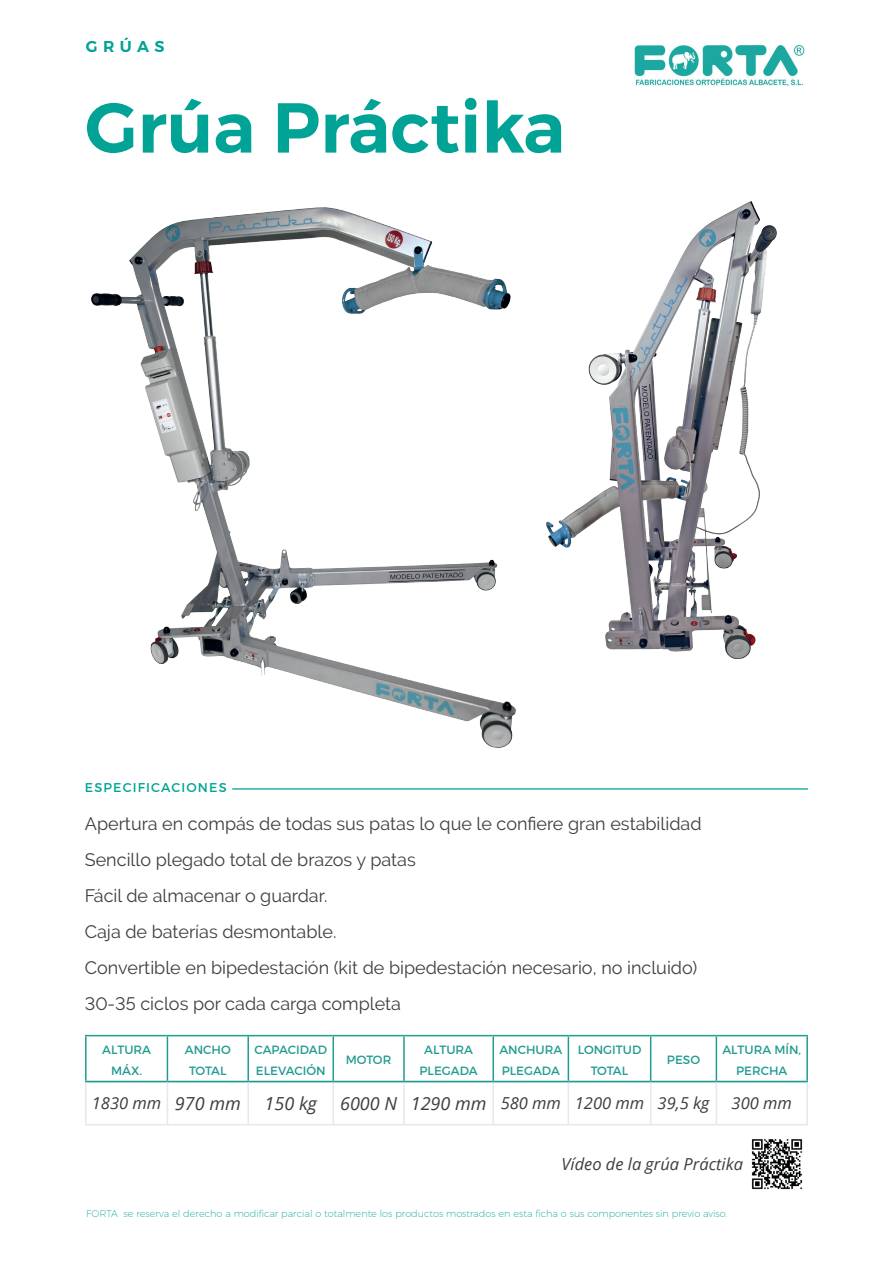
<style>
.page{position:relative;width:893px;height:1263px;background:#fff}
.page>*{position:absolute;margin:0;border:0;box-sizing:border-box;transform-origin:0 0}
.t1{font:600 70.5px "Montserrat";color:#00a395}
.t2{font:18px/36px "Raleway";color:#3e3e3f}
.t3{font:italic 18px "Open Sans";color:#3e3e3f}
.t4{font:italic 16.5px "Open Sans";color:#3e3e3f}
.t5{font:600 15.75px "Montserrat";letter-spacing:.35em;color:#00a395}
.t6{font:12.75px "Montserrat";letter-spacing:.09em;color:#00a395}
.t7{font:12px/21.6px "Montserrat";color:#219b8f;text-align:center}
.t8{font:12px/21.6px "Montserrat";color:#219c90}
.t9{font:200 9.75px "Montserrat";color:#00a395}
.s1{font-size:18px}
</style>
<div class="page">
<img style="left:634px;top:46px;width:171px;height:39px">
<img style="left:91px;top:207px;width:425px;height:541px">
<hr style="left:232px;top:788px;width:576px;height:1px;background:#00a395">
<hr style="left:85px;top:1081px;width:82px;height:1px;background:#219b8f">
<hr style="left:248px;top:1081px;width:85px;height:1px;background:#219b8f">
<hr style="left:404px;top:1081px;width:89px;height:1px;background:#219b8f">
<hr style="left:167px;top:1082px;width:1px;height:42px;background:#e9e8e7">
<hr style="left:247px;top:1082px;width:2px;height:42px;background:#e9e8e7">
<hr style="left:332px;top:1082px;width:2px;height:42px;background:#e9e8e7">
<hr style="left:403px;top:1082px;width:2px;height:42px;background:#e9e8e7">
<hr style="left:492px;top:1082px;width:2px;height:42px;background:#e9e8e7">
<hr style="left:568px;top:1082px;width:1px;height:42px;background:#e9e8e7">
<hr style="left:568px;top:1036px;width:1px;height:45px;background:#219c90">
<hr style="left:568px;top:1081px;width:83px;height:1px;background:#219c90">
<hr style="left:651px;top:1081px;width:65px;height:1px;background:#219c90">
<hr style="left:716px;top:1081px;width:92px;height:1px;background:#219c90">
<hr style="left:492px;top:1036px;width:2px;height:45px;background:#219c90">
<hr style="left:493px;top:1081px;width:75px;height:1px;background:#219c90">
<hr style="left:332px;top:1036px;width:2px;height:45px;background:#219c90">
<hr style="left:403px;top:1036px;width:2px;height:45px;background:#219c90">
<hr style="left:333px;top:1081px;width:71px;height:1px;background:#219c90">
<hr style="left:167px;top:1036px;width:1px;height:45px;background:#219c90">
<hr style="left:247px;top:1036px;width:2px;height:45px;background:#219c90">
<hr style="left:167px;top:1081px;width:81px;height:1px;background:#219c90">
<hr style="left:85px;top:1035px;width:82px;height:1px;background:#219b8f">
<hr style="left:85px;top:1036px;width:2px;height:45px;background:#219b8f">
<hr style="left:249px;top:1035px;width:83px;height:1px;background:#219b8f">
<hr style="left:405px;top:1035px;width:87px;height:1px;background:#219b8f">
<hr style="left:167px;top:1035px;width:82px;height:1px;background:#219c90">
<hr style="left:332px;top:1035px;width:73px;height:1px;background:#219c90">
<hr style="left:492px;top:1035px;width:76px;height:1px;background:#219c90">
<hr style="left:568px;top:1035px;width:83px;height:1px;background:#219c90">
<hr style="left:651px;top:1035px;width:65px;height:1px;background:#219c90">
<hr style="left:650px;top:1036px;width:1px;height:45px;background:#219c90">
<hr style="left:716px;top:1035px;width:92px;height:1px;background:#219c90">
<hr style="left:716px;top:1036px;width:1px;height:45px;background:#219c90">
<hr style="left:806px;top:1036px;width:2px;height:45px;background:#219c90">
<hr style="left:85px;top:1082px;width:2px;height:42px;background:#e9e8e7">
<hr style="left:85px;top:1124px;width:82px;height:1px;background:#e9e8e7">
<hr style="left:249px;top:1124px;width:83px;height:1px;background:#e9e8e7">
<hr style="left:405px;top:1124px;width:87px;height:1px;background:#e9e8e7">
<hr style="left:650px;top:1082px;width:1px;height:42px;background:#e9e8e7">
<hr style="left:716px;top:1082px;width:1px;height:42px;background:#e9e8e7">
<hr style="left:806px;top:1082px;width:2px;height:42px;background:#e9e8e7">
<hr style="left:167px;top:1124px;width:82px;height:1px;background:#e9e8e7">
<hr style="left:332px;top:1124px;width:73px;height:1px;background:#e9e8e7">
<hr style="left:492px;top:1124px;width:76px;height:1px;background:#e9e8e7">
<hr style="left:568px;top:1124px;width:83px;height:1px;background:#e9e8e7">
<hr style="left:651px;top:1124px;width:65px;height:1px;background:#e9e8e7">
<hr style="left:716px;top:1124px;width:92px;height:1px;background:#e9e8e7">
<img style="left:546px;top:201px;width:231px;height:458px">
<img style="left:751px;top:1139px;width:52px;height:51px">
<p class="t5" style="left:86px;top:36px;width:80px">GRÚAS</p>
<h1 class="t1" style="left:85px;top:84px;width:482px">Grúa Práctika</h1>
<p class="t6" style="left:85px;top:779px;width:143px">ESPECIFICACIONES</p>
<p class="t2" style="left:85px;top:805px;width:618px">Apertura en compás de todas sus patas lo que le confiere gran estabilidad Sencillo plegado total de brazos y patas<br>Fácil de almacenar o guardar.<br>Caja de baterías desmontable.<br>Convertible en bipedestación (kit de bipedestación necesario, no incluido)<br>30-35 ciclos por cada carga completa</p>
<p class="t7" style="left:102px;top:1038px;width:50px">ALTURA<br>MÁX.</p>
<p class="t7" style="left:185px;top:1038px;width:47px">ANCHO<br>TOTAL</p>
<p class="t7" style="left:254px;top:1038px;width:74px;text-align:left">CAPACIDAD<br>ELEVACIÓN</p>
<p class="t8" style="left:346px;top:1049px;width:47px">MOTOR</p>
<p class="t7" style="left:419px;top:1038px;width:60px">ALTURA<br>PLEGADA</p>
<p class="t8" style="left:499px;top:1038px;width:64px">ANCHURA<br>PLEGADA</p>
<p class="t7" style="left:578px;top:1038px;width:65px">LONGITUD<br>TOTAL</p>
<p class="t7" style="left:667px;top:1049px;width:35px">PESO</p>
<p class="t7" style="left:722px;top:1038px;width:80px">ALTURA MÍN,<br>PERCHA</p>
<p class="t4" style="left:92px;top:1092px;width:150px">1830 mm <span class="s1">970 mm</span></p>
<p class="t3" style="left:265px;top:1091px;width:54px">150 kg</p>
<p class="t4" style="left:340px;top:1092px;width:371px"><span class="s1">6000 N 1290 mm</span> 580 mm 1200 mm 39,5 kg</p>
<p class="t4" style="left:732px;top:1092px;width:62px">300 mm</p>
<p class="t4" style="left:561px;top:1153px;width:183px">Vídeo de la grúa Práctika</p>
<p class="t9" style="left:86px;top:1208px;width:643px">FORTA se reserva el derecho a modificar parcial o totalmente los productos mostrados en esta ficha o sus componentes sin previo aviso.</p>
</div>
